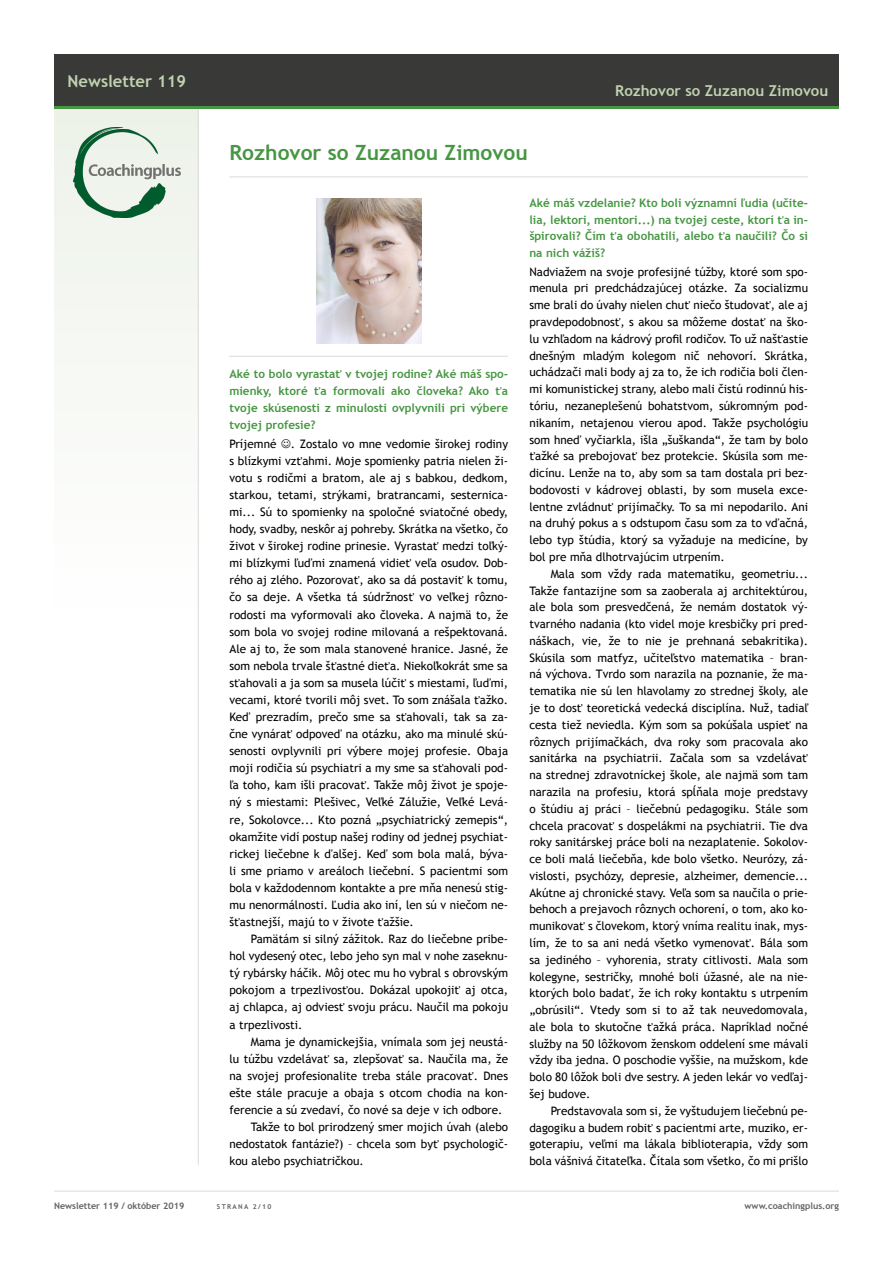
<style>
.page{position:relative;width:893px;height:1263px;background:#fff}
.page>*{position:absolute;margin:0;border:0;box-sizing:border-box;transform-origin:0 0}
.t1{font:700 21px "Trebuchet MS";color:#469642}
.t2{font:700 16.5px "Trebuchet MS";color:#c0d2b0}
.t3{font:700 15px "Trebuchet MS";color:#c0d2b0}
.t4{font:11.7px/16.8px "Trebuchet MS";color:#000;text-align:justify}
.t5{font:700 11.7px/17.1px "Trebuchet MS";color:#469642;text-align:justify}
.t6{font:700 9px "Trebuchet MS";color:#646363}
.t7{font:700 6.75px "Trebuchet MS";letter-spacing:.2em;color:#646363}
</style>
<div class="page">
<div style="left:54px;top:106px;width:145px;height:525px;background:#f7f9f6"></div>
<hr style="left:54px;top:1191px;width:785px;height:1px;background:#dadada">
<hr style="left:198px;top:108px;width:1px;height:1057px;background:#dadada">
<div style="left:54px;top:54px;width:785px;height:53px;background:#393938"></div>
<hr style="left:54px;top:106px;width:785px;height:3px;background:#469642">
<img style="left:316px;top:198px;width:105px;height:145px">
<img style="left:74px;top:127px;width:106px;height:91px">
<hr style="left:229px;top:177px;width:579px;height:1px;background:#dadada">
<hr style="left:229px;top:356px;width:279px;height:1px;background:#dadada">
<h2 class="t2" style="left:68px;top:70px;width:120px">Newsletter 119</h2>
<h1 class="t1" style="left:229px;top:139px;width:300px">Rozhovor so Zuzanou Zimovou</h1>
<p class="t3" style="left:615px;top:81px;width:215px">Rozhovor so Zuzanou Zimovou</p>
<p class="t5" style="left:229px;top:365px;width:280px">Aké to bolo vyrastať v tvojej rodine? Aké máš spo&shy;mienky, ktoré ťa formovali ako človeka? Ako ťa tvoje skúsenosti z minulosti ovplyvnili pri výbere tvojej profesie?</p>
<p class="t4" style="left:229px;top:435px;width:280px">Príjemné . Zostalo vo mne vedomie širokej rodiny s blízkymi vzťahmi. Moje spomienky patria nielen ži&shy;votu s rodičmi a bratom, ale aj s babkou, dedkom, starkou, tetami, strýkami, bratrancami, sesternica&shy;mi... Sú to spomienky na spoločné sviatočné obedy, hody, svadby, neskôr aj pohreby. Skrátka na všetko, čo život v širokej rodine prinesie. Vyrastať medzi toľký&shy;mi blízkymi ľuďmi znamená vidieť veľa osudov. Dob&shy;rého aj zlého. Pozorovať, ako sa dá postaviť k tomu, čo sa deje. A všetka tá súdržnosť vo veľkej rôzno&shy;rodosti ma vyformovali ako človeka. A najmä to, že som bola vo svojej rodine milovaná a rešpektovaná.<br>Ale aj to, že som mala stanovené hranice. Jasné, že som nebola trvale šťastné dieťa. Niekoľkokrát sme sa sťahovali a ja som sa musela lúčiť s miestami, ľuďmi, vecami, ktoré tvorili môj svet. To som znášala ťažko.<br>Keď prezradím, prečo sme sa sťahovali, tak sa za&shy;čne vynárať odpoveď na otázku, ako ma minulé skú&shy;senosti ovplyvnili pri výbere mojej profesie. Obaja moji rodičia sú psychiatri a my sme sa sťahovali pod&shy;ľa toho, kam išli pracovať. Takže môj život je spoje&shy;ný s miestami: Plešivec, Veľké Zálužie, Veľké Levá&shy;re, Sokolovce... Kto pozná „psychiatrický zemepis“, okamžite vidí postup našej rodiny od jednej psychiat&shy;rickej liečebne k ďalšej. Keď som bola malá, býva&shy;li sme priamo v areáloch liečební. S pacientmi som bola v každodennom kontakte a pre mňa nenesú stig&shy;mu nenormálnosti. Ľudia ako iní, len sú v niečom ne&shy;šťastnejší, majú to v živote ťažšie.</p>
<p class="t4" style="left:229px;top:930px;width:280px;text-indent:21px">Pamätám si silný zážitok. Raz do liečebne pribe&shy;hol vydesený otec, lebo jeho syn mal v nohe zaseknu&shy;tý rybársky háčik. Môj otec mu ho vybral s obrovským pokojom a trpezlivosťou. Dokázal upokojiť aj otca, aj chlapca, aj odviesť svoju prácu. Naučil ma pokoju a trpezlivosti.</p>
<p class="t4" style="left:251px;top:1033px;width:259px">Mama je dynamickejšia, vnímala som jej neustá-</p>
<p class="t4" style="left:229px;top:1050px;width:280px">lu túžbu vzdelávať sa, zlepšovať sa. Naučila ma, že</p>
<p class="t4" style="left:229px;top:1067px;width:280px">na svojej profesionalite treba stále pracovať. Dnes</p>
<p class="t4" style="left:229px;top:1084px;width:280px">ešte stále pracuje a obaja s otcom chodia na kon-</p>
<p class="t4" style="left:229px;top:1101px;width:275px">ferencie a sú zvedaví, čo nové sa deje v ich odbore.</p>
<p class="t4" style="left:251px;top:1118px;width:259px">Takže to bol prirodzený smer mojich úvah (alebo</p>
<p class="t4" style="left:229px;top:1136px;width:280px">nedostatok fantázie?) – chcela som byť psychologič-</p>
<p class="t4" style="left:229px;top:1153px;width:136px">kou alebo psychiatričkou.</p>
<p class="t5" style="left:529px;top:194px;width:280px">Aké máš vzdelanie? Kto boli významní ľudia (učite&shy;lia, lektori, mentori...) na tvojej ceste, ktorí ťa in&shy;špirovali? Čím ťa obohatili, alebo ťa naučili? Čo si na nich vážiš?</p>
<p class="t4" style="left:529px;top:263px;width:280px">Nadviažem na svoje profesijné túžby, ktoré som spo&shy;menula pri predchádzajúcej otázke. Za socializmu sme brali do úvahy nielen chuť niečo študovať, ale aj pravdepodobnosť, s akou sa môžeme dostať na ško&shy;lu vzhľadom na kádrový profil rodičov. To už našťastie dnešným mladým kolegom nič nehovorí. Skrátka, uchádzači mali body aj za to, že ich rodičia boli člen&shy;mi komunistickej strany, alebo mali čistú rodinnú his&shy;tóriu, nezaneplešenú bohatstvom, súkromným pod&shy;nikaním, netajenou vierou apod. Takže psychológiu som hneď vyčiarkla, išla „šuškanda“, že tam by bolo ťažké sa prebojovať bez protekcie. Skúsila som me&shy;dicínu. Lenže na to, aby som sa tam dostala pri bez&shy;bodovosti v kádrovej oblasti, by som musela exce&shy;lentne zvládnuť prijímačky. To sa mi nepodarilo. Ani na druhý pokus a s odstupom času som za to vďačná, lebo typ štúdia, ktorý sa vyžaduje na medicíne, by bol pre mňa dlhotrvajúcim utrpením.</p>
<p class="t4" style="left:529px;top:565px;width:280px;text-indent:21px">Mala som vždy rada matematiku, geometriu...<br>Takže fantazijne som sa zaoberala aj architektúrou, ale bola som presvedčená, že nemám dostatok vý&shy;tvarného nadania (kto videl moje kresbičky pri pred&shy;náškach, vie, že to nie je prehnaná sebakritika).<br>Skúsila som matfyz, učiteľstvo matematika – bran&shy;ná výchova. Tvrdo som narazila na poznanie, že ma&shy;tematika nie sú len hlavolamy zo strednej školy, ale je to dosť teoretická vedecká disciplína. Nuž, tadiaľ cesta tiež neviedla. Kým som sa pokúšala uspieť na rôznych prijímačkách, dva roky som pracovala ako sanitárka na psychiatrii. Začala som sa vzdelávať na strednej zdravotníckej škole, ale najmä som tam narazila na profesiu, ktorá spĺňala moje predstavy o štúdiu aj práci – liečebnú pedagogiku. Stále som chcela pracovať s dospelákmi na psychiatrii. Tie dva roky sanitárskej práce boli na nezaplatenie. Sokolov&shy;ce boli malá liečebňa, kde bolo všetko. Neurózy, zá&shy;vislosti, psychózy, depresie, alzheimer, demencie...<br>Akútne aj chronické stavy. Veľa som sa naučila o prie&shy;behoch a prejavoch rôznych ochorení, o tom, ako ko&shy;munikovať s človekom, ktorý vníma realitu inak, mys&shy;lím, že to sa ani nedá všetko vymenovať. Bála som sa jediného – vyhorenia, straty citlivosti. Mala som kolegyne, sestričky, mnohé boli úžasné, ale na nie&shy;ktorých bolo badať, že ich roky kontaktu s utrpením „obrúsili“. Vtedy som si to až tak neuvedomovala, ale bola to skutočne ťažká práca. Napríklad nočné služby na 50 lôžkovom ženskom oddelení sme mávali vždy iba jedna. O poschodie vyššie, na mužskom, kde bolo 80 lôžok boli dve sestry. A jeden lekár vo vedľaj&shy;šej budove.</p>
<p class="t4" style="left:529px;top:1102px;width:280px;text-indent:21px">Predstavovala som si, že vyštudujem liečebnú pe&shy;dagogiku a budem robiť s pacientmi arte, muziko, er&shy;goterapiu, veľmi ma lákala biblioterapia, vždy som bola vášnivá čitateľka. Čítala som všetko, čo mi prišlo</p>
<p class="t6" style="left:54px;top:1200px;width:132px">Newsletter 119 / október 2019</p>
<p class="t7" style="left:217px;top:1202px;width:56px">STRANA 2/10</p>
<p class="t6" style="left:745px;top:1200px;width:96px">www.coachingplus.org</p>
</div>
